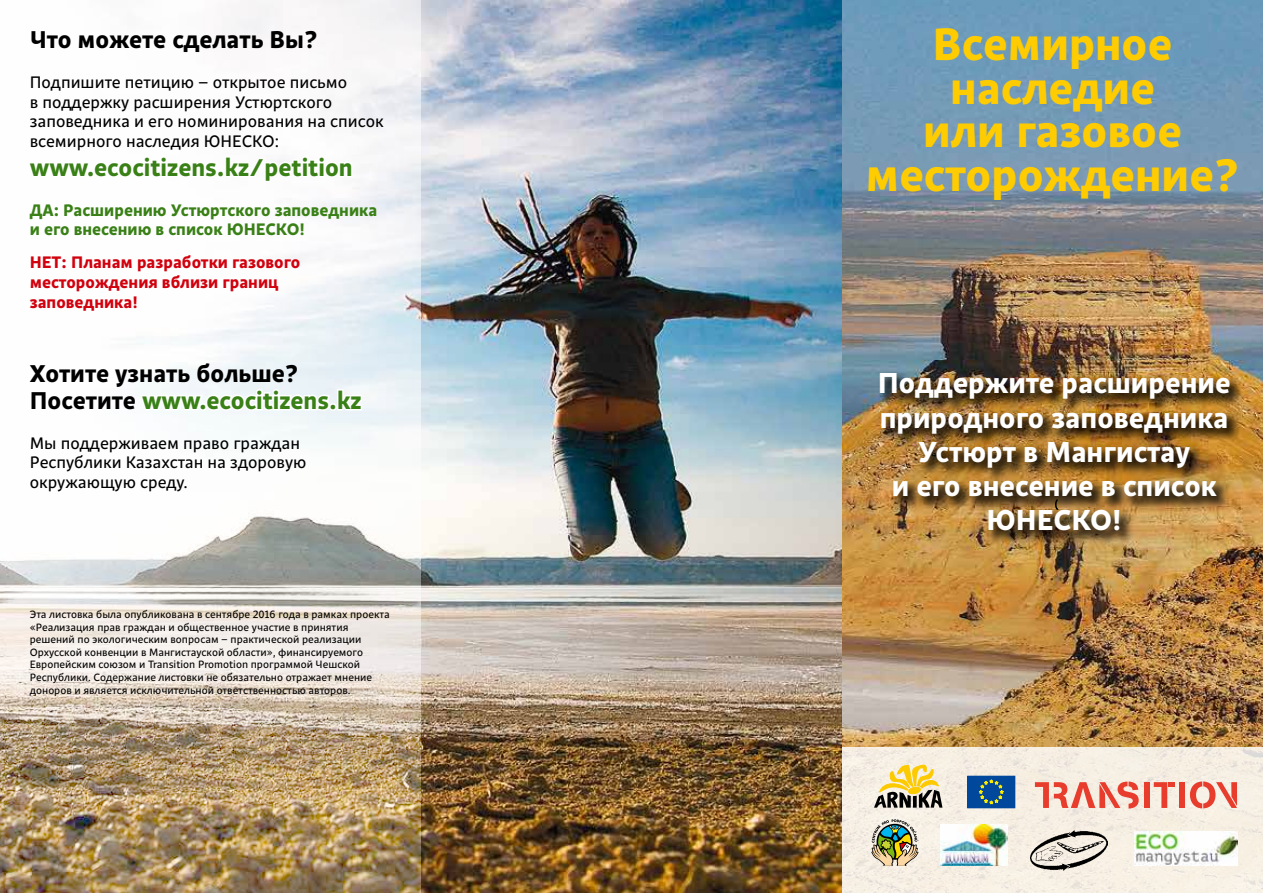
<style>
.page{position:relative;width:1263px;height:893px;background:#fff}
.page>*{position:absolute;margin:0;border:0;box-sizing:border-box;transform-origin:0 0}
.t1{font:700 45px/43.5px "Quercus Sans";color:#fecc00;text-align:center}
.t2{font:700 28.5px/34.2px "Quercus Sans";color:#fff;text-align:center}
.t3{font:700 24px/27px "Quercus Sans";color:#000}
.t4{font:700 24px "Quercus Sans";color:#398016}
.t5{font:16.5px/19.8px "Quercus Sans";color:#000}
.t6{font:700 16.5px/19.8px "Quercus Sans";color:#d1010e}
.t7{font:700 16.5px/19.8px "Quercus Sans";color:#398016}
.t8{font:10.5px/12.6px "Quercus Sans";color:#000}
.s1{color:#398016}
</style>
<div class="page">
<img style="left:421px;top:0;width:842px;height:893px">
<img style="left:0;top:0;width:421px;height:893px">
<div style="left:842px;top:748px;width:421px;height:145px;background:#f6efe3"></div>
<img style="left:941px;top:824px;width:66px;height:42px">
<img style="left:1030px;top:831px;width:78px;height:40px">
<img style="left:1134px;top:832px;width:103px;height:34px">
<svg style="left:874px;top:765px;width:68px;height:43px"></svg>
<svg style="left:871px;top:819px;width:47px;height:47px"></svg>
<div style="left:968px;top:776px;width:47px;height:32px;background:#00489b"></div>
<svg style="left:979px;top:780px;width:24px;height:24px"></svg>
<svg style="left:1035px;top:782px;width:104px;height:27px"></svg>
<div style="left:1144px;top:782px;width:6px;height:26px;background:#e83d2d"></div>
<svg style="left:1154px;top:782px;width:21px;height:26px"></svg>
<div style="left:1179px;top:782px;width:6px;height:26px;background:#e83d2d"></div>
<svg style="left:1190px;top:781px;width:47px;height:27px"></svg>
<svg style="left:138px;top:365px;width:226px;height:83px"></svg>
<svg style="left:26px;top:132px;width:328px;height:83px"></svg>
<div style="left:877px;top:371px;width:367px;height:174px;background:#000;opacity:.75"></div>
<h3 class="t3" style="left:30px;top:27px;width:290px">Что можете сделать Вы?</h3>
<h3 class="t5" style="left:30px;top:72px;width:355px">Подпишите петицию – открытое письмо<br>в поддержку расширения Устюртского заповедника и его номинирования на список всемирного наследия ЮНЕСКО:</h3>
<h3 class="t4" style="left:30px;top:151px;width:324px">www.ecocitizens.kz/petition</h3>
<h3 class="t7" style="left:30px;top:200px;width:349px">ДА: Расширению Устюртского заповедника и его внесению в список ЮНЕСКО!</h3>
<h3 class="t6" style="left:30px;top:252px;width:272px">НЕТ: Планам разработки газового месторождения вблизи границ заповедника!</h3>
<h3 class="t3" style="left:30px;top:360px;width:333px">Хотите узнать больше?<br>Посетите <span class="s1">www.ecocitizens.kz</span></h3>
<h3 class="t5" style="left:30px;top:433px;width:278px">Мы поддерживаем право граждан<br>Республики Казахстан на здоровую окружающую среду.</h3>
<p class="t8" style="left:30px;top:608px;width:362px">Эта листовка была опубликована в сентябре 2016 года в рамках проекта «Реализация прав граждан и общественное участие в принятия решений по экологическим вопросам – практической реализации Орхусской конвенции в Мангистауской области», финансируемого Европейским союзом и Transition Promotion программой Чешской Республики. Содержание листовки не обязательно отражает мнение доноров и является исключительной ответственностью авторов.</p>
<h1 class="t1" style="left:865px;top:24px;width:375px">Всемирное наследие<br>или газовое месторождение?</h1>
<h2 class="t2" style="left:878px;top:367px;width:354px">Поддержите расширение природного заповедника<br>Устюрт в Мангистау<br>и его внесение в список<br>ЮНЕСКО!</h2>
</div>
